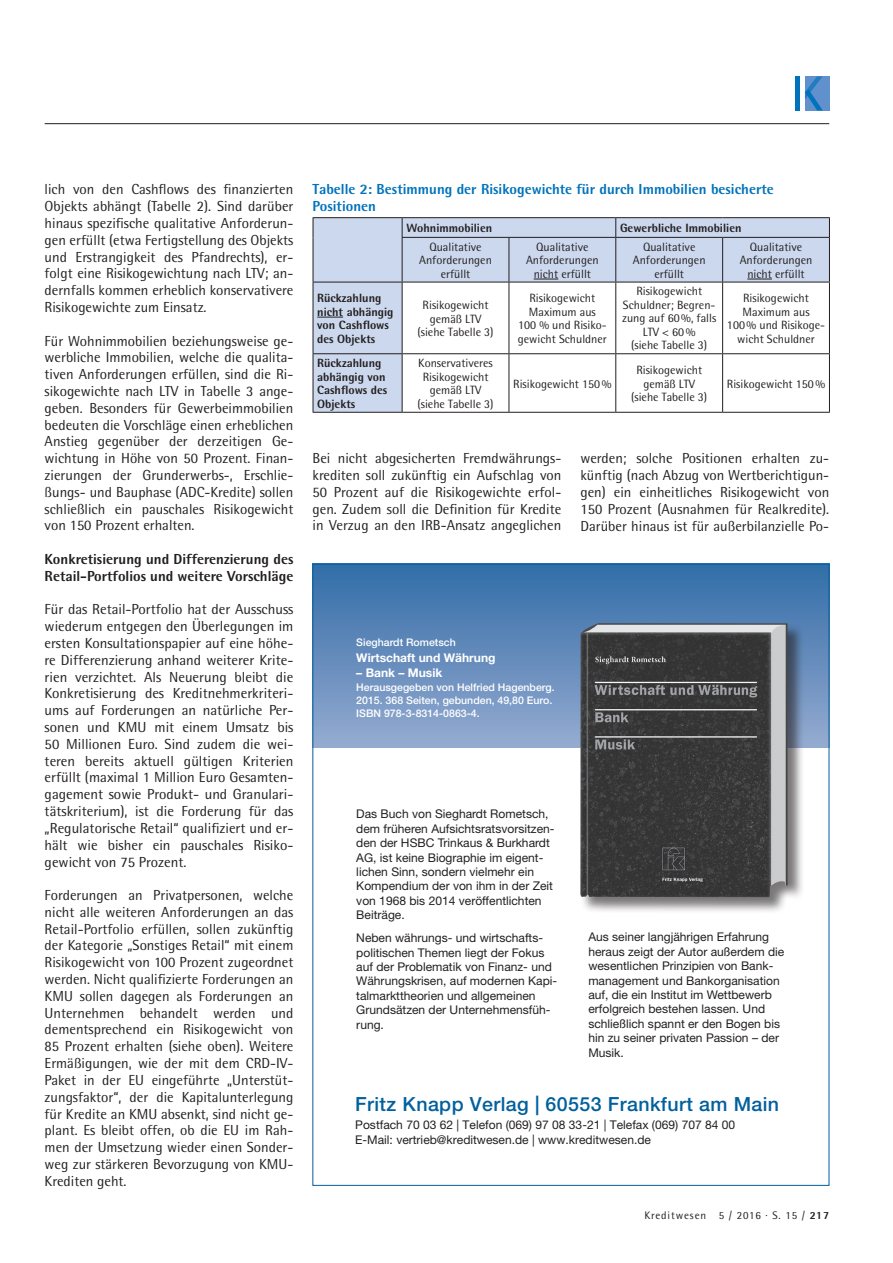
<style>
.page{position:relative;width:893px;height:1263px;background:#fff}
.page>*{position:absolute;margin:0;border:0;box-sizing:border-box;transform-origin:0 0}
.t1{font:500 19.5px "Helvetica Neue";letter-spacing:.02em;color:#00609d}
.t2{font:14.55px/16.8px "Rotis Semi Sans";color:#231f20;text-align:justify}
.t3{font:800 14.55px/16.8px "Rotis Semi Sans";color:#0073bc}
.t4{font:800 14.55px/16.8px "Rotis Semi Sans";color:#231f20}
.t5{font:12px/14.4px "Helvetica Neue";color:#231f20}
.t6{font:12px/13.5px "Rotis Semi Sans";color:#231f20;text-align:center}
.t7{font:800 12px/13.5px "Rotis Semi Sans";color:#231f20}
.t8{font:700 12px "Helvetica Neue";color:#fff}
.t9{font:10.95px "Rotis Semi Sans";letter-spacing:.08em;color:#231f20}
.t10{font:500 10.5px/12.6px "Helvetica Neue";color:#fff}
.s1{font-weight:800}
</style>
<div class="page">
<hr style="left:45px;top:123px;width:784px;height:1px;background:#231f20">
<div style="left:805px;top:76px;width:24px;height:34px;background:#6091cc"></div>
<div style="left:795px;top:76px;width:5px;height:34px;background:#0073bc"></div>
<svg style="left:805px;top:76px;width:18px;height:34px"></svg>
<svg style="left:314px;top:218px;width:515px;height:194px"></svg>
<hr style="left:313px;top:217px;width:89px;height:1px;background:#231f20">
<svg style="left:313px;top:218px;width:1px;height:19px"></svg>
<hr style="left:402px;top:217px;width:107px;height:1px;background:#231f20">
<svg style="left:402px;top:218px;width:1px;height:19px"></svg>
<hr style="left:509px;top:217px;width:107px;height:1px;background:#231f20">
<hr style="left:616px;top:217px;width:107px;height:1px;background:#231f20">
<svg style="left:615px;top:218px;width:1px;height:19px"></svg>
<hr style="left:723px;top:217px;width:107px;height:1px;background:#231f20">
<svg style="left:829px;top:218px;width:1px;height:19px"></svg>
<hr style="left:313px;top:237px;width:1px;height:45px;background:#231f20">
<hr style="left:402px;top:237px;width:107px;height:1px;background:#231f20">
<hr style="left:402px;top:238px;width:1px;height:44px;background:#231f20">
<hr style="left:509px;top:237px;width:107px;height:1px;background:#231f20">
<hr style="left:509px;top:238px;width:1px;height:44px;background:#231f20">
<hr style="left:616px;top:237px;width:107px;height:1px;background:#231f20">
<hr style="left:615px;top:238px;width:1px;height:44px;background:#231f20">
<hr style="left:723px;top:237px;width:107px;height:1px;background:#231f20">
<hr style="left:722px;top:238px;width:1px;height:44px;background:#231f20">
<hr style="left:829px;top:238px;width:1px;height:44px;background:#231f20">
<hr style="left:313px;top:282px;width:89px;height:1px;background:#231f20">
<hr style="left:313px;top:282px;width:1px;height:71px;background:#231f20">
<hr style="left:402px;top:282px;width:107px;height:1px;background:#231f20">
<hr style="left:402px;top:282px;width:1px;height:71px;background:#231f20">
<hr style="left:509px;top:282px;width:107px;height:1px;background:#231f20">
<hr style="left:509px;top:282px;width:1px;height:71px;background:#231f20">
<hr style="left:616px;top:282px;width:107px;height:1px;background:#231f20">
<hr style="left:615px;top:282px;width:1px;height:71px;background:#231f20">
<hr style="left:723px;top:282px;width:107px;height:1px;background:#231f20">
<hr style="left:722px;top:282px;width:1px;height:71px;background:#231f20">
<hr style="left:829px;top:282px;width:1px;height:71px;background:#231f20">
<hr style="left:313px;top:353px;width:89px;height:1px;background:#231f20">
<hr style="left:313px;top:354px;width:1px;height:58px;background:#231f20">
<hr style="left:402px;top:353px;width:107px;height:1px;background:#231f20">
<hr style="left:402px;top:354px;width:1px;height:58px;background:#231f20">
<hr style="left:509px;top:353px;width:107px;height:1px;background:#231f20">
<hr style="left:509px;top:354px;width:1px;height:58px;background:#231f20">
<hr style="left:616px;top:353px;width:107px;height:1px;background:#231f20">
<hr style="left:615px;top:354px;width:1px;height:58px;background:#231f20">
<hr style="left:723px;top:353px;width:107px;height:1px;background:#231f20">
<hr style="left:722px;top:354px;width:1px;height:58px;background:#231f20">
<hr style="left:829px;top:354px;width:1px;height:58px;background:#231f20">
<hr style="left:313px;top:412px;width:89px;height:1px;background:#231f20">
<hr style="left:402px;top:412px;width:107px;height:1px;background:#231f20">
<hr style="left:509px;top:412px;width:107px;height:1px;background:#231f20">
<hr style="left:616px;top:412px;width:107px;height:1px;background:#231f20">
<hr style="left:723px;top:412px;width:107px;height:1px;background:#231f20">
<svg style="left:534px;top:279px;width:24px;height:1px"></svg>
<svg style="left:747px;top:279px;width:25px;height:1px"></svg>
<svg style="left:317px;top:317px;width:26px;height:1px"></svg>
<div style="left:313px;top:564px;width:516px;height:183px;background:linear-gradient(to bottom,#326da7,#95aad0)"></div>
<div style="left:580px;top:623px;width:224px;height:291px;background:#231f20;opacity:.6"></div>
<img style="left:580px;top:623px;width:208px;height:274px">
<p class="t2" style="left:45px;top:181px;width:250px">lich von den Cashflows des finanzierten Objekts abhängt (Tabelle 2). Sind darüber hinaus spezifische qualitative Anforderun&shy;gen erfüllt (etwa Fertigstellung des Objekts und Erstrangigkeit des Pfandrechts), er&shy;folgt eine Risikogewichtung nach LTV; an&shy;dernfalls kommen erheblich konservativere Risikogewichte zum Einsatz.</p>
<p class="t2" style="left:45px;top:332px;width:250px">Für Wohnimmobilien beziehungsweise ge&shy;werbliche Immobilien, welche die qualita&shy;tiven Anforderungen erfüllen, sind die Ri&shy;sikogewichte nach LTV in Tabelle 3 ange&shy;geben. Besonders für Gewerbeimmobilien bedeuten die Vorschläge einen erheblichen Anstieg gegenüber der derzeitigen Ge&shy;wichtung in Höhe von 50 Prozent. Finan&shy;zierungen der Grunderwerbs-, Erschlie&shy;ßungs- und Bauphase (ADC-Kredite) sollen schließlich ein pauschales Risikogewicht von 150 Prozent erhalten.</p>
<p class="t4" style="left:45px;top:550px;width:250px">Konkretisierung und Differenzierung des<br>Retail-Portfolios und weitere Vorschläge</p>
<p class="t2" style="left:45px;top:601px;width:250px">Für das Retail-Portfolio hat der Ausschuss wiederum entgegen den Überlegungen im ersten Konsultationspapier auf eine höhe&shy;re Differenzierung anhand weiterer Krite&shy;rien verzichtet. Als Neuerung bleibt die Konkretisierung des Kreditnehmerkriteri&shy;ums auf Forderungen an natürliche Per&shy;sonen und KMU mit einem Umsatz bis 50 Millionen Euro. Sind zudem die wei&shy;teren bereits aktuell gültigen Kriterien erfüllt (maximal 1 Million Euro Gesamten&shy;gagement sowie Produkt- und Granulari&shy;tätskriterium), ist die Forderung für das „Regulatorische Retail“ qualifiziert und er&shy;hält wie bisher ein pauschales Risiko&shy;gewicht von 75 Prozent.</p>
<p class="t2" style="left:45px;top:886px;width:250px">Forderungen an Privatpersonen, welche nicht alle weiteren Anforderungen an das Retail-Portfolio erfüllen, sollen zukünftig der Kategorie „Sonstiges Retail“ mit einem Risikogewicht von 100 Prozent zugeordnet werden. Nicht qualifizierte Forderungen an KMU sollen dagegen als Forderungen an Unternehmen behandelt werden und dementsprechend ein Risikogewicht von 85 Prozent erhalten (siehe oben). Weitere Ermäßigungen, wie der mit dem CRD-IV-Paket in der EU eingeführte „Unterstüt&shy;zungsfaktor“, der die Kapitalunterlegung für Kredite an KMU absenkt, sind nicht ge&shy;plant. Es bleibt offen, ob die EU im Rah&shy;men der Umsetzung wieder einen Sonder&shy;weg zur stärkeren Bevorzugung von KMU-Krediten geht.</p>
<p class="t3" style="left:313px;top:181px;width:463px">Tabelle 2: Bestimmung der Risikogewichte für durch Immobilien besicherte<br>Positionen</p>
<p class="t7" style="left:406px;top:221px;width:87px">Wohnimmobilien</p>
<p class="t7" style="left:620px;top:221px;width:123px">Gewerbliche Immobilien</p>
<p class="t6" style="left:419px;top:240px;width:74px">Qualitative<br>Anforderungen erfüllt</p>
<p class="t6" style="left:526px;top:240px;width:74px">Qualitative<br>Anforderungen nicht erfüllt</p>
<p class="t6" style="left:633px;top:240px;width:74px">Qualitative<br>Anforderungen erfüllt</p>
<p class="t6" style="left:740px;top:240px;width:74px">Qualitative<br>Anforderungen nicht erfüllt</p>
<p class="t7" style="left:317px;top:291px;width:78px">Rückzahlung nicht abhängig von Cashflows des Objekts</p>
<p class="t6" style="left:417px;top:298px;width:78px">Risikogewicht gemäß LTV (siehe Tabelle 3)</p>
<p class="t6" style="left:518px;top:291px;width:90px">Risikogewicht<br>Maximum aus<br>100 % und Risiko&shy;gewicht Schuldner</p>
<p class="t6" style="left:622px;top:285px;width:96px">Risikogewicht<br>Schuldner; Begren&shy;zung auf 60%, falls<br>LTV &lt; 60%<br>(siehe Tabelle 3)</p>
<p class="t6" style="left:727px;top:291px;width:100px">Risikogewicht<br>Maximum aus<br>100% und Risikoge&shy;wicht Schuldner</p>
<p class="t7" style="left:317px;top:356px;width:72px">Rückzahlung abhängig von<br>Cashflows des<br>Objekts</p>
<p class="t6" style="left:417px;top:356px;width:78px">Konservativeres<br>Risikogewicht gemäß LTV (siehe Tabelle 3)</p>
<p class="t6" style="left:631px;top:363px;width:78px">Risikogewicht gemäß LTV (siehe Tabelle 3)</p>
<p class="t6" style="left:513px;top:377px;width:100px">Risikogewicht 150%</p>
<p class="t6" style="left:727px;top:377px;width:100px">Risikogewicht 150%</p>
<p class="t2" style="left:313px;top:450px;width:250px">Bei nicht abgesicherten Fremdwährungs&shy;krediten soll zukünftig ein Aufschlag von 50 Prozent auf die Risikogewichte erfol&shy;gen. Zudem soll die Definition für Kredite in Verzug an den IRB-Ansatz angeglichen</p>
<p class="t2" style="left:580px;top:450px;width:250px">werden; solche Positionen erhalten zu&shy;künftig (nach Abzug von Wertberichtigun&shy;gen) ein einheitliches Risikogewicht von 150 Prozent (Ausnahmen für Realkredite).<br>Darüber hinaus ist für außerbilanzielle Po-</p>
<p class="t10" style="left:356px;top:635px;width:101px">Sieghardt Rometsch</p>
<p class="t8" style="left:356px;top:650px;width:141px">Wirtschaft und Währung</p>
<p class="t8" style="left:356px;top:665px;width:88px">– Bank – Musik</p>
<p class="t10" style="left:356px;top:681px;width:200px">Herausgegeben von Helfried Hagenberg.<br>2015. 368 Seiten, gebunden, 49,80 Euro.<br>ISBN 978-3-8314-0863-4.</p>
<p class="t5" style="left:356px;top:807px;width:200px">Das Buch von Sieghardt Rometsch, dem früheren Aufsichtsratsvorsitzen&shy;den der HSBC Trinkaus &amp; Burkhardt<br>AG, ist keine Biographie im eigent&shy;lichen Sinn, sondern vielmehr ein<br>Kompendium der von ihm in der Zeit von 1968 bis 2014 veröffentlichten<br>Beiträge.</p>
<p class="t5" style="left:356px;top:930px;width:202px">Neben währungs- und wirtschafts&shy;politischen Themen liegt der Fokus auf der Problematik von Finanz- und<br>Währungskrisen, auf modernen Kapi&shy;talmarkttheorien und allgemeinen<br>Grundsätzen der Unternehmensfüh&shy;rung.</p>
<p class="t5" style="left:588px;top:930px;width:197px">Aus seiner langjährigen Erfahrung heraus zeigt der Autor außerdem die wesentlichen Prinzipien von Bank&shy;management und Bankorganisation auf, die ein Institut im Wettbewerb erfolgreich bestehen lassen. Und schließlich spannt er den Bogen bis hin zu seiner privaten Passion – der<br>Musik.</p>
<h1 class="t1" style="left:355px;top:1092px;width:425px">Fritz Knapp Verlag | 60553 Frankfurt am Main</h1>
<p class="t5" style="left:355px;top:1118px;width:382px">Postfach 70 03 62 | Telefon (069) 97 08 33-21 | Telefax (069) 707 84 00<br>E-Mail: vertrieb@kreditwesen.de | www.kreditwesen.de</p>
<p class="t9" style="left:644px;top:1209px;width:186px">Kreditwesen 5 / 2016 · S. 15 / <span class="s1">217</span></p>
</div>
